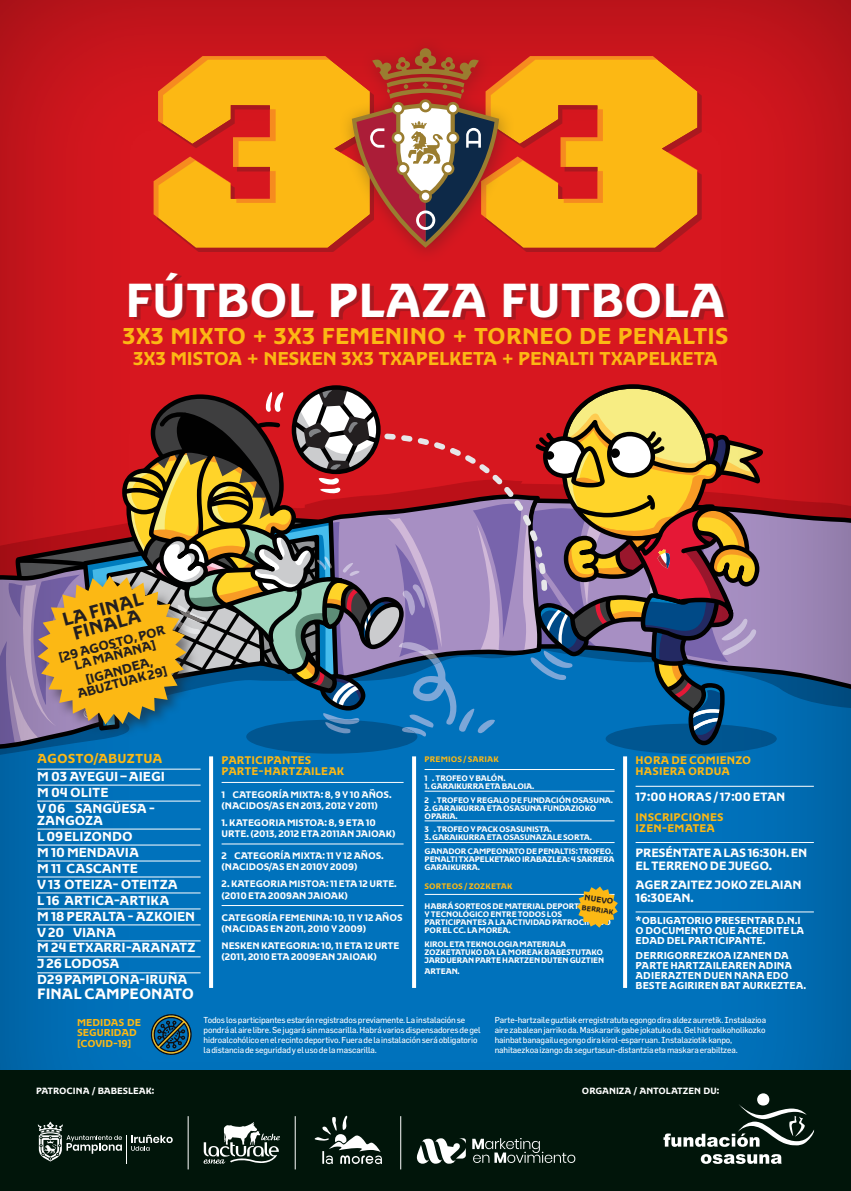
<style>
.page{position:relative;width:851px;height:1191px;background:#fff}
.page>*{position:absolute;margin:0;border:0;box-sizing:border-box;transform-origin:0 0}
.t1{font:47.5px "Osasuna Pre Season Corporate";color:#fff}
.t2{font:22.9px "Osasuna Pre Season Corporate";letter-spacing:.005em;color:#fcb814}
.t3{font:18.6px "Osasuna Pre Season Corporate";letter-spacing:-.015em;color:#fcb814}
.t4{font:18.4px/15.6px "Osasuna Pre Season Corporate";color:#231f20;text-align:center}
.t5{font:15px "Osasuna Pre Season Corporate";color:#fff}
.t6{font:13px/12px "Osasuna Pre Season Corporate";color:#fff}
.t7{font:13px "Osasuna Pre Season Corporate";letter-spacing:.015em;color:#fcb814}
.t8{font:12.9px/12px "Osasuna Pre Season Corporate";color:#231f20;text-align:center}
.t9{font:12px/13.2px "Osasuna Pre Season Corporate";letter-spacing:-.015em;color:#fff}
.t10{font:11px/11px "Osasuna Pre Season Corporate";letter-spacing:.015em;color:#fcb814}
.t11{font:10px/10px "Osasuna Pre Season Corporate";letter-spacing:.005em;color:#fff}
.t12{font:10px/10.5px "Osasuna Pre Season Corporate";color:#fcb814}
.t13{font:9.5px/11.2px "Osasuna Pre Season Corporate";letter-spacing:-.005em;color:#fff}
.t14{font:9px "Osasuna Pre Season Corporate";color:#fff}
.t15{font:8.5px/10px "Flama";letter-spacing:-.015em;color:#fff}
.t16{font:8px/8px "Osasuna Pre Season Corporate";letter-spacing:-.015em;color:#fff}
.t17{font:8px "Osasuna Pre Season Corporate";letter-spacing:.015em;color:#fcb814}
.t18{font:8px "Osasuna Pre Season Corporate";color:#231f20}
.t19{font:7px "Osasuna Pre Season Corporate";color:#231f20}
</style>
<div class="page">
<div style="left:0;top:0;width:850px;height:1191px;background:#231f20;opacity:.45"></div>
<svg style="left:152px;top:55px;width:187px;height:194px;background:#f19017"></svg>
<div style="left:485px;top:60px;width:216px;height:192px;background:#231f20;opacity:.25"></div>
<svg style="left:516px;top:55px;width:182px;height:194px;background:#f29616"></svg>
<div style="left:339px;top:35px;width:177px;height:229px;background:#231f20;opacity:.35"></div>
<svg style="left:352px;top:48px;width:147px;height:200px;background:#b05642"></svg>
<div style="left:134px;top:275px;width:594px;height:45px;background:#231f20;opacity:.25"></div>
<svg style="left:0;top:384px;width:850px;height:395px;background:#79606b"></svg>
<div style="left:0;top:1070px;width:850px;height:121px;background:#01150a"></div>
<svg style="left:149px;top:1011px;width:44px;height:46px;background:#1e5c78"></svg>
<hr style="left:37px;top:769px;width:163px;height:1px;background:#fff">
<hr style="left:37px;top:785px;width:163px;height:1px;background:#fff">
<hr style="left:37px;top:801px;width:163px;height:1px;background:#fff">
<hr style="left:37px;top:829px;width:163px;height:1px;background:#fff">
<hr style="left:37px;top:844px;width:163px;height:1px;background:#fff">
<hr style="left:37px;top:860px;width:163px;height:1px;background:#fff">
<hr style="left:37px;top:876px;width:163px;height:1px;background:#fff">
<hr style="left:37px;top:892px;width:163px;height:1px;background:#fff">
<hr style="left:37px;top:908px;width:163px;height:1px;background:#fff">
<hr style="left:37px;top:924px;width:163px;height:1px;background:#fff">
<hr style="left:37px;top:940px;width:163px;height:1px;background:#fff">
<hr style="left:37px;top:956px;width:163px;height:1px;background:#fff">
<hr style="left:37px;top:972px;width:163px;height:1px;background:#fff">
<hr style="left:221px;top:782px;width:182px;height:1px;background:#fff">
<hr style="left:221px;top:843px;width:182px;height:1px;background:#fff">
<hr style="left:221px;top:905px;width:182px;height:1px;background:#fff">
<hr style="left:424px;top:769px;width:190px;height:1px;background:#fff">
<hr style="left:424px;top:791px;width:190px;height:1px;background:#fff">
<hr style="left:424px;top:820px;width:190px;height:1px;background:#fff">
<hr style="left:424px;top:842px;width:190px;height:1px;background:#fff">
<hr style="left:424px;top:894px;width:190px;height:1px;background:#fff">
<hr style="left:635px;top:786px;width:178px;height:1px;background:#fff">
<hr style="left:635px;top:842px;width:178px;height:1px;background:#fff">
<hr style="left:635px;top:911px;width:178px;height:1px;background:#fff">
<svg style="left:412px;top:756px;width:4px;height:232px"></svg>
<svg style="left:623px;top:756px;width:4px;height:232px"></svg>
<svg style="left:209px;top:756px;width:4px;height:232px"></svg>
<hr style="left:188px;top:1116px;width:1px;height:53px;background:#fff">
<hr style="left:295px;top:1116px;width:1px;height:53px;background:#fff">
<hr style="left:400px;top:1116px;width:1px;height:53px;background:#fff">
<svg style="left:472px;top:1138px;width:103px;height:24px"></svg>
<svg style="left:417px;top:1138px;width:49px;height:25px"></svg>
<svg style="left:203px;top:1122px;width:77px;height:42px"></svg>
<svg style="left:314px;top:1115px;width:68px;height:50px"></svg>
<svg style="left:38px;top:1121px;width:135px;height:43px"></svg>
<svg style="left:700px;top:1154px;width:81px;height:9px"></svg>
<div style="left:757px;top:1093px;width:12px;height:12px;background:#fff;border-radius:50%"></div>
<svg style="left:663px;top:1104px;width:151px;height:42px"></svg>
<svg style="left:576px;top:886px;width:41px;height:41px;background:#a8a14d"></svg>
<p class="t1" style="left:125px;top:272px;width:601px">FÚTBOL PLAZA FUTBOLA</p>
<p class="t2" style="left:122px;top:322px;width:607px">3X3 MIXTO + 3X3 FEMENINO + TORNEO DE PENALTIS</p>
<p class="t3" style="left:133px;top:347px;width:586px">3X3 MISTOA + NESKEN 3X3 TXAPELKETA + PENALTI TXAPELKETA</p>
<p class="t4" style="left:61px;top:612px;width:84px;rotate:-15deg">LA FINAL<br>FINALA</p>
<p class="t8" style="left:57px;top:652px;width:111px;rotate:-15deg">[29 AGOSTO, POR<br>LA MAÑANA]</p>
<p class="t8" style="left:73px;top:676px;width:94px;rotate:-15deg">[IGANDEA,<br>ABUZTUAK 29]</p>
<p class="t7" style="left:37px;top:750px;width:127px">AGOSTO/ABUZTUA</p>
<p class="t6" style="left:37px;top:770px;width:129px">M 03 AYEGUI – AIEGI</p>
<p class="t6" style="left:37px;top:786px;width:73px">M 04 OLITE</p>
<p class="t6" style="left:37px;top:802px;width:119px">V 06 SANGÜESA -<br>ZANGOZA</p>
<p class="t6" style="left:37px;top:830px;width:97px">L 09ELIZONDO</p>
<p class="t6" style="left:37px;top:846px;width:103px">M 10 MENDAVIA</p>
<p class="t6" style="left:37px;top:862px;width:102px">M 11 CASCANTE</p>
<p class="t6" style="left:37px;top:878px;width:142px">V 13 OTEIZA- OTEITZA</p>
<p class="t6" style="left:37px;top:894px;width:134px">L 16 ARTICA-ARTIKA</p>
<p class="t6" style="left:37px;top:910px;width:159px">M 18 PERALTA - AZKOIEN</p>
<p class="t6" style="left:37px;top:926px;width:80px">V 20 VIANA</p>
<p class="t6" style="left:37px;top:942px;width:160px">M 24 ETXARRI-ARANATZ</p>
<p class="t6" style="left:37px;top:958px;width:84px">J 26 LODOSA</p>
<p class="t6" style="left:37px;top:974px;width:152px">D29PAMPLONA-IRUÑA</p>
<p class="t5" style="left:37px;top:985px;width:158px">FINAL CAMPEONATO</p>
<p class="t10" style="left:221px;top:755px;width:124px">PARTICIPANTES<br>PARTE-HARTZAILEAK</p>
<p class="t13" style="left:221px;top:788px;width:171px">1º CATEGORÍA MIXTA: 8, 9 Y 10 AÑOS. (NACIDOS/AS EN 2013, 2012 Y 2011)</p>
<p class="t13" style="left:221px;top:817px;width:175px">1. KATEGORIA MISTOA: 8, 9 ETA 10<br>URTE. (2013, 2012 ETA 2011AN JAIOAK)</p>
<p class="t13" style="left:221px;top:850px;width:164px">2ª CATEGORÍA MIXTA: 11 Y 12 AÑOS. (NACIDOS/AS EN 2010Y 2009)</p>
<p class="t13" style="left:221px;top:878px;width:177px">2. KATEGORIA MISTOA: 11 ETA 12 URTE. (2010 ETA 2009AN JAIOAK)</p>
<p class="t13" style="left:221px;top:912px;width:182px">CATEGORÍA FEMENINA: 10, 11 Y 12 AÑOS (NACIDAS EN 2011, 2010 Y 2009)</p>
<p class="t13" style="left:221px;top:940px;width:179px">NESKEN KATEGORIA: 10, 11 ETA 12 URTE (2011, 2010 ETA 2009EAN JAIOAK)</p>
<p class="t17" style="left:424px;top:754px;width:76px">PREMIOS / SARIAK</p>
<p class="t16" style="left:424px;top:774px;width:82px">1º. TROFEO Y BALÓN.</p>
<p class="t16" style="left:424px;top:782px;width:111px">1. GARAIKURRA ETA BALOIA.</p>
<p class="t16" style="left:424px;top:796px;width:190px">2º. TROFEO Y REGALO DE FUNDACIÓN OSASUNA.</p>
<p class="t16" style="left:424px;top:804px;width:173px">2. GARAIKURRA ETA OSASUNA FUNDAZIOKO<br>OPARIA.</p>
<p class="t16" style="left:424px;top:825px;width:128px">3º. TROFEO Y PACK OSASUNISTA.</p>
<p class="t16" style="left:424px;top:833px;width:169px">3. GARAIKURRA ETA OSASUNAZALE SORTA.</p>
<p class="t16" style="left:424px;top:847px;width:191px">GANADOR CAMPEONATO DE PENALTIS: TROFEO.<br>PENALTI TXAPELKETAKO IRABAZLEA: 4 SARRERA<br>GARAIKURRA.</p>
<p class="t17" style="left:424px;top:882px;width:89px">SORTEOS / ZOZKETAK</p>
<p class="t16" style="left:424px;top:902px;width:188px">HABRÁ SORTEOS DE MATERIAL DEPORTIVO<br>Y TECNOLÓGICO ENTRE TODOS LOS<br>PARTICIPANTES A LA ACTIVIDAD PATROCINADO<br>POR EL CC. LA MOREA.</p>
<p class="t16" style="left:424px;top:939px;width:181px">KIROL ETA TEKNOLOGIA MATERIALA<br>ZOZKETATUKO DA LA MOREAK BABESTUTAKO<br>JARDUERAN PARTE HARTZEN DUTEN GUZTIEN</p>
<p class="t16" style="left:424px;top:966px;width:37px">ARTEAN.</p>
<p class="t18" style="left:585px;top:893px;width:31px;rotate:7deg">NUEVO</p>
<p class="t19" style="left:582px;top:903px;width:33px;rotate:7deg">BERRIAK</p>
<p class="t10" style="left:635px;top:755px;width:117px">HORA DE COMIENZO<br>HASIERA ORDUA</p>
<p class="t9" style="left:635px;top:790px;width:151px">17:00 HORAS / 17:00 ETAN</p>
<p class="t10" style="left:635px;top:812px;width:89px">INSCRIPCIONES<br>IZEN-EMATEA</p>
<p class="t9" style="left:635px;top:846px;width:173px">PRESÉNTATE A LAS 16:30H. EN<br>EL TERRENO DE JUEGO.</p>
<p class="t9" style="left:635px;top:878px;width:167px">AGER ZAITEZ JOKO ZELAIAN<br>16:30EAN.</p>
<p class="t11" style="left:635px;top:915px;width:170px">*OBLIGATORIO PRESENTAR D.N.I<br>O DOCUMENTO QUE ACREDITE LA<br>EDAD DEL PARTICIPANTE.</p>
<p class="t11" style="left:635px;top:950px;width:172px">DERRIGORREZKOA IZANEN DA<br>PARTE HARTZAILEAREN ADINA<br>ADIERAZTEN DUEN NANA EDO<br>BESTE AGIRIREN BAT AURKEZTEA.</p>
<p class="t12" style="left:77px;top:1016px;width:66px">MEDIDAS DE<br>SEGURIDAD [COVID-19]</p>
<p class="t15" style="left:203px;top:1014px;width:278px">Todos los participantes estarán registrados previamente. La instalación se pondrá al aire libre. Se jugará sin mascarilla. Habrá varios dispensadores de gel hidroalcohólico en el recinto deportivo. Fuera de la instalación será obligatorio la distancia de seguridad y el uso de la mascarilla.</p>
<p class="t15" style="left:494px;top:1014px;width:273px">Parte-hartzaile guztiak erregistratuta egongo dira aldez aurretik. Instalazioa aire zabalean jarriko da. Maskararik gabe jokatuko da. Gel hidroalkoholikozko hainbat banagailu egongo dira kirol-esparruan. Instalaziotik kanpo, nahitaezkoa izango da segurtasun-distantzia eta maskara erabiltzea.</p>
<p class="t14" style="left:36px;top:1085px;width:120px">PATROCINA / BABESLEAK:</p>
<p class="t14" style="left:582px;top:1085px;width:139px">ORGANIZA / ANTOLATZEN DU:</p>
</div>
